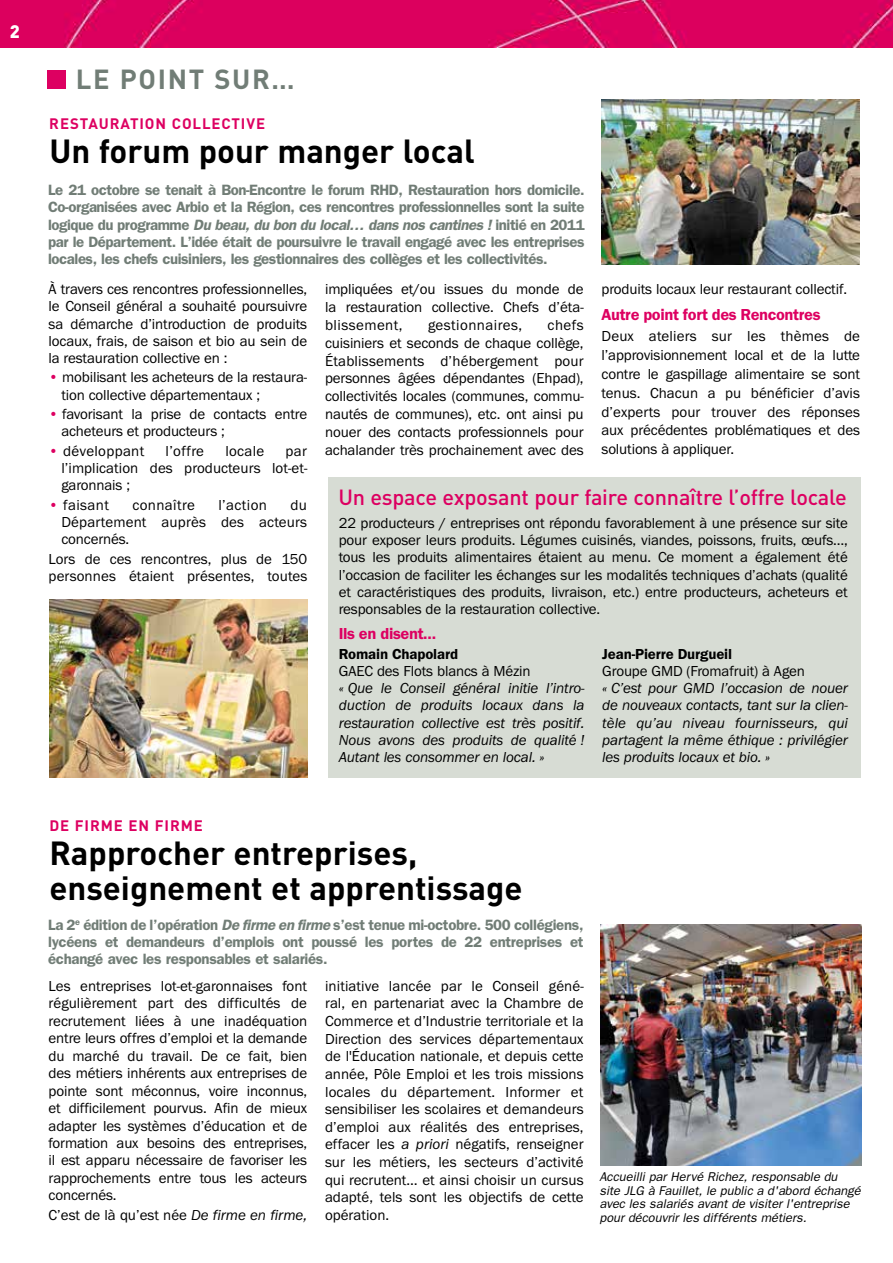
<style>
.page{position:relative;width:893px;height:1263px;background:#fff}
.page>*{position:absolute;margin:0;border:0;box-sizing:border-box;transform-origin:0 0}
.t1{font:700 33px/34.5px "DIN";color:#000}
.t2{font:700 27.3px "DIN";color:#717d76}
.t3{font:500 21.75px "DIN";letter-spacing:-.01em;color:#dd0061}
.t4{font:900 18px "DIN";color:#fff}
.t5{font:600 16.5px "Franklin Got ITC";letter-spacing:-.02em;color:#dd0061}
.t6{font:15px/17.2px "Franklin Got ITC";letter-spacing:-.01em;color:#000;text-align:justify}
.t7{font:600 15px/17.2px "Franklin Gothic";letter-spacing:-.02em;color:#717d76;text-align:justify}
.t8{font:italic 15px/17.2px "Franklin Got ITC";letter-spacing:-.01em;color:#000;text-align:justify}
.t9{font:700 15px "DIN";letter-spacing:.06em;color:#dd0061}
.t10{font:600 15px "Franklin Got ITC";letter-spacing:-.01em;color:#000}
.t11{font:15px "Franklin Got ITC";letter-spacing:.025em;color:#000}
.t12{font:15px "Franklin Got ITC";letter-spacing:.03em;color:#000}
.t13{font:15px "Franklin Got ITC";letter-spacing:.02em;color:#000}
.t14{font:italic 12.75px/13.5px "Franklin Gothic";color:#000}
.s1{font-style:italic}
.s2{color:#dd0061}
</style>
<div class="page">
<img style="left:0;top:0;width:893px;height:48px">
<div style="left:47px;top:71px;width:19px;height:18px;background:#dd0061"></div>
<img style="left:49px;top:599px;width:258px;height:179px">
<img style="left:601px;top:924px;width:261px;height:241px">
<img style="left:601px;top:100px;width:259px;height:164px">
<div style="left:328px;top:477px;width:533px;height:301px;background:#d7dcd4"></div>
<p class="t4" style="left:10px;top:19px;width:12px">2</p>
<h2 class="t2" style="left:76px;top:61px;width:61px">LE POIN</h2>
<h2 class="t2" style="left:189px;top:61px;width:45px">T SUR</h2>
<h2 class="t2" style="left:272px;top:61px;width:25px">…</h2>
<p class="t9" style="left:49px;top:113px;width:217px">Restauration collective</p>
<h1 class="t1" style="left:49px;top:132px;width:427px">Un forum pour manger local</h1>
<p class="t7" style="left:48px;top:181px;width:538px">Le 21 octobre se tenait à Bon-Encontre le forum RHD, Restauration hors domicile.<br>Co-organisées avec Arbio et la Région, ces rencontres professionnelles sont la suite logique du programme <span class="s1">Du beau, du bon du local… dans nos cantines !</span> initié en 2011 par le Département. L’idée était de poursuivre le travail engagé avec les entreprises locales, les chefs cuisiniers, les gestionnaires des collèges et les collectivités.</p>
<p class="t6" style="left:49px;top:281px;width:260px">À travers ces rencontres professionnelles, le Conseil général a souhaité poursuivre sa démarche d’introduction de produits locaux, frais, de saison et bio au sein de la restauration collective en :</p>
<p class="t6" style="left:61px;top:369px;width:247px;text-indent:-13px"><span class="s2">•</span> mobilisant les acheteurs de la restaura&shy;tion collective départementaux ;</p>
<p class="t6" style="left:61px;top:406px;width:247px;text-indent:-13px"><span class="s2">•</span> favorisant la prise de contacts entre acheteurs et producteurs ;</p>
<p class="t13" style="left:49px;top:442px;width:97px"><span class="s2">•</span> développant</p>
<p class="t6" style="left:166px;top:442px;width:40px">l’offre</p>
<p class="t6" style="left:225px;top:442px;width:41px">locale</p>
<p class="t6" style="left:61px;top:442px;width:247px;text-indent:224px">par l’implication des producteurs lot-et&shy;garonnais ;</p>
<p class="t11" style="left:49px;top:496px;width:62px"><span class="s2">•</span> faisant</p>
<p class="t11" style="left:132px;top:496px;width:64px">connaître</p>
<p class="t6" style="left:218px;top:496px;width:50px">l’action</p>
<p class="t6" style="left:61px;top:496px;width:247px;text-indent:229px">du Département auprès des acteurs concernés.</p>
<p class="t6" style="left:49px;top:550px;width:260px">Lors de ces rencontres, plus de 150 personnes étaient présentes, toutes</p>
<p class="t6" style="left:325px;top:280px;width:260px;line-height:17.9px">impliquées et/ou issues du monde de la restauration collective. Chefs d’éta&shy;blissement,</p>
<p class="t6" style="left:325px;top:316px;width:260px;line-height:17.9px;text-indent:223px">chefs cuisiniers et seconds de chaque collège, Établissements d’hébergement pour personnes âgées dépendantes (Ehpad), collectivités locales (communes, commu&shy;nautés de communes), etc. ont ainsi pu nouer des contacts professionnels pour achalander très prochainement avec des</p>
<p class="t12" style="left:428px;top:317px;width:96px">gestionnaires,</p>
<p class="t6" style="left:601px;top:281px;width:247px">produits locaux leur restaurant collectif.</p>
<p class="t5" style="left:601px;top:305px;width:220px">Autre point fort des Rencontres</p>
<p class="t6" style="left:601px;top:327px;width:260px;line-height:18.9px">Deux ateliers sur les thèmes de l’approvisionnement local et de la lutte contre le gaspillage alimentaire se sont tenus. Chacun a pu bénéficier d’avis d’experts pour trouver des réponses aux précédentes problématiques et des solutions à appliquer.</p>
<h3 class="t3" style="left:338px;top:483px;width:510px">Un espace exposant pour faire connaître l’offre locale</h3>
<p class="t6" style="left:339px;top:514px;width:511px">22 producteurs / entreprises ont répondu favorablement à une présence sur site pour exposer leurs produits. Légumes cuisinés, viandes, poissons, fruits, œufs…, tous les produits alimentaires étaient au menu. Ce moment a également été l’occasion de faciliter les échanges sur les modalités techniques d’achats (qualité et caractéristiques des produits, livraison, etc.) entre producteurs, acheteurs et responsables de la restauration collective.</p>
<p class="t5" style="left:339px;top:624px;width:99px">Ils en disent…</p>
<p class="t10" style="left:339px;top:645px;width:121px">Romain Chapolard</p>
<p class="t6" style="left:339px;top:662px;width:193px">GAEC des Flots blancs à Mézin</p>
<p class="t8" style="left:339px;top:680px;width:247px">« Que le Conseil général initie l’intro&shy;duction de produits locaux dans la restauration collective est très positif.<br>Nous avons des produits de qualité !<br>Autant les consommer en local. »</p>
<p class="t10" style="left:602px;top:645px;width:131px">Jean-Pierre Durgueil</p>
<p class="t6" style="left:602px;top:662px;width:204px">Groupe GMD (Fromafruit) à Agen</p>
<p class="t8" style="left:602px;top:680px;width:247px">« C’est pour GMD l’occasion de nouer de nouveaux contacts, tant sur la clien&shy;tèle qu’au niveau fournisseurs, qui partagent la même éthique : privilégier les produits locaux et bio. »</p>
<p class="t9" style="left:49px;top:816px;width:46px">DE FIRME</p>
<p class="t9" style="left:129px;top:816px;width:47px">EN FIRME</p>
<h1 class="t1" style="left:49px;top:835px;width:475px">Rapprocher entreprises, enseignement et apprentissage</h1>
<p class="t7" style="left:48px;top:916px;width:537px">La 2<sup>e</sup> édition de l’opération <span class="s1">De firme en firme</span> s’est tenue mi-octobre. 500 collégiens, lycéens et demandeurs d’emplois ont poussé les portes de 22 entreprises et échangé avec les responsables et salariés.</p>
<p class="t6" style="left:49px;top:977px;width:260px">Les entreprises lot-et-garonnaises font régulièrement part des difficultés de recrutement liées à une inadéquation entre leurs offres d’emploi et la demande du marché du travail. De ce fait, bien des métiers inhérents aux entreprises de pointe sont méconnus, voire inconnus, et difficilement pourvus. Afin de mieux adapter les systèmes d’éducation et de formation aux besoins des entreprises, il est apparu nécessaire de favoriser les rapprochements entre tous les acteurs concernés.</p>
<p class="t6" style="left:49px;top:1206px;width:260px">C’est de là qu’est née <span class="s1">De firme en firme,</span></p>
<p class="t6" style="left:325px;top:977px;width:260px">initiative lancée par le Conseil géné&shy;ral, en partenariat avec la Chambre de Commerce et d’Industrie territoriale et la Direction des services départementaux de l'Éducation nationale, et depuis cette année, Pôle Emploi et les trois missions locales du département. Informer et sensibiliser les scolaires et demandeurs d’emploi aux réalités des entreprises, effacer les <span class="s1">a priori</span> négatifs, renseigner sur les métiers, les secteurs d’activité qui recrutent… et ainsi choisir un cursus adapté, tels sont les objectifs de cette opération.</p>
<p class="t14" style="left:599px;top:1170px;width:263px">Accueilli par Hervé Richez, responsable du site JLG à Fauillet, le public a d'abord échangé avec les salariés avant de visiter l'entreprise pour découvrir les différents métiers.</p>
</div>
